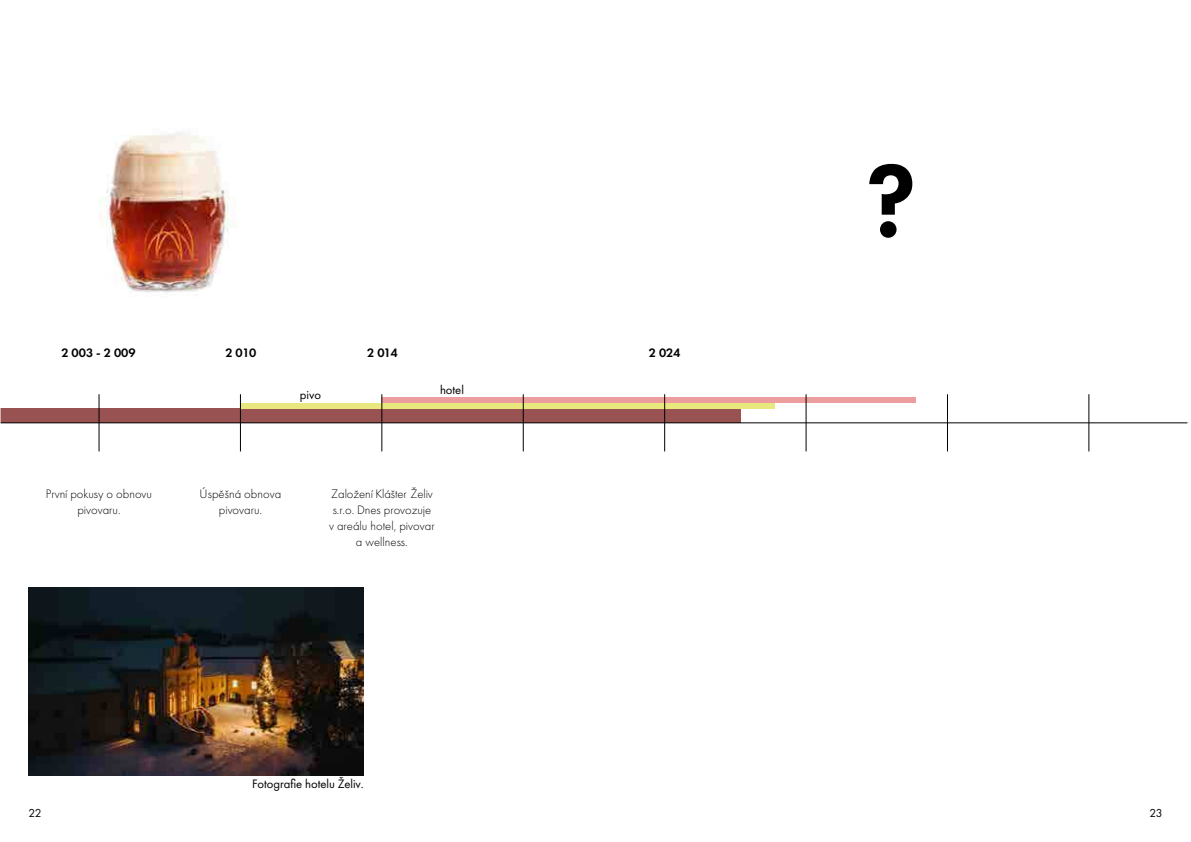
<style>
.page{position:relative;width:1191px;height:842px;background:#fff}
.page>*{position:absolute;margin:0;border:0;box-sizing:border-box;transform-origin:0 0}
.t1{font:600 106px "Futura PT";color:#000}
.t2{font:300 12.7px/16.2px "Futura PT";letter-spacing:-.005em;color:#000;text-align:center}
.t3{font:12.7px "Futura PT";letter-spacing:-.005em;color:#000}
.t4{font:600 12.7px "Futura PT";letter-spacing:-.01em;color:#000}
.t5{font:12px "Futura PT";color:#000}
</style>
<div class="page">
<img style="left:101px;top:133px;width:136px;height:159px">
<img style="left:28px;top:587px;width:335px;height:188px">
<div style="left:0;top:409px;width:741px;height:14px;background:#995252"></div>
<div style="left:240px;top:403px;width:534px;height:6px;background:#e8e87f"></div>
<div style="left:382px;top:397px;width:534px;height:6px;background:#ec9e9e"></div>
<hr style="left:0;top:423px;width:1187px;height:1px;background:#000">
<hr style="left:99px;top:395px;width:1px;height:56px;background:#000">
<hr style="left:240px;top:395px;width:1px;height:56px;background:#000">
<hr style="left:523px;top:395px;width:1px;height:56px;background:#000">
<hr style="left:381px;top:395px;width:1px;height:56px;background:#000">
<hr style="left:664px;top:395px;width:1px;height:56px;background:#000">
<hr style="left:805px;top:395px;width:1px;height:56px;background:#000">
<hr style="left:947px;top:395px;width:1px;height:56px;background:#000">
<hr style="left:1088px;top:395px;width:1px;height:56px;background:#000">
<hr style="left:0;top:18px;width:1px;height:824px;background:#fff">
<h1 class="t1" style="left:865px;top:138px;width:54px">?</h1>
<p class="t4" style="left:61px;top:345px;width:76px">2 003 - 2 009</p>
<p class="t4" style="left:225px;top:345px;width:33px">2 010</p>
<p class="t4" style="left:367px;top:345px;width:32px">2 014</p>
<p class="t4" style="left:649px;top:345px;width:33px">2 024</p>
<p class="t3" style="left:300px;top:387px;width:23px">pivo</p>
<p class="t3" style="left:440px;top:382px;width:26px">hotel</p>
<p class="t2" style="left:46px;top:485px;width:108px">První pokusy o obnovu pivovaru.</p>
<p class="t2" style="left:200px;top:485px;width:83px">Úspěšná obnova pivovaru.</p>
<p class="t2" style="left:329px;top:485px;width:107px">Založení Klášter Želiv s.r.o. Dnes provozuje v areálu hotel, pivovar a wellness.</p>
<p class="t3" style="left:252px;top:778px;width:113px">Fotografie hotelu Želiv.</p>
<p class="t5" style="left:28px;top:806px;width:15px">22</p>
<p class="t5" style="left:1149px;top:806px;width:15px">23</p>
</div>
